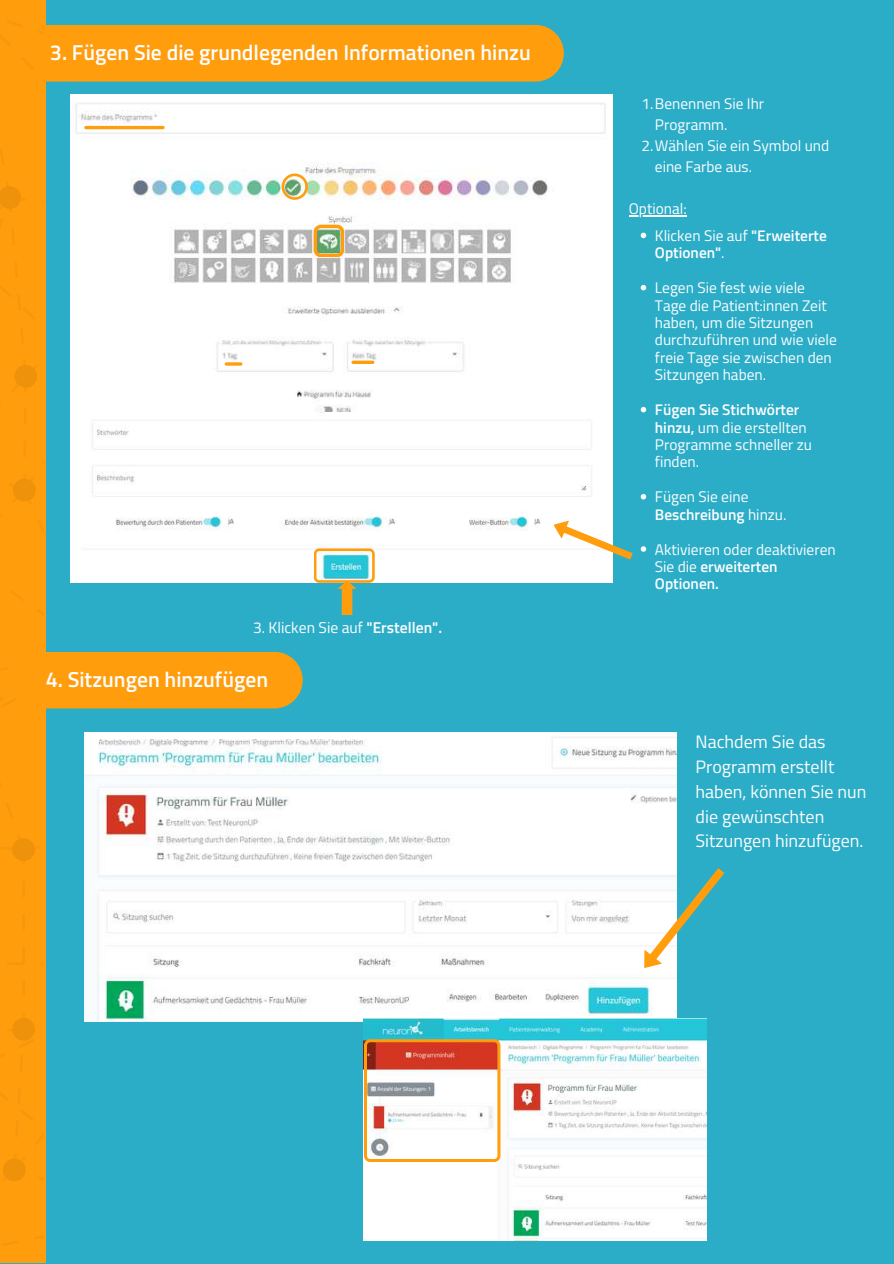
<style>
.page{position:relative;width:894px;height:1264px;background:#fff}
.page>*{position:absolute;margin:0;border:0;box-sizing:border-box;transform-origin:0 0}
.t1{font:600 21.6px "Titillium Web";color:#fdfdfe}
.t2{font:18px/24.8px "Titillium Web";color:#fdfdfe}
.t3{font:15.6px "Titillium Web";color:#fdfdfe}
.t4{font:15.3px/17.4px "Titillium Web";color:#fdfdfe}
.t5{font:600 15.3px "Titillium Web";color:#fdfdfe}
.s1{font-weight:600}
.s2{font-weight:400}
</style>
<div class="page">
<div style="left:0;top:0;width:893px;height:1263px;background:#2badc8"></div>
<div style="left:16px;top:25px;width:547px;height:57px;background:#ff9d0d;border-radius:28px"></div>
<div style="left:0;top:0;width:46px;height:1262px;background:#ff9d0d"></div>
<hr style="left:22px;top:946px;width:3px;height:17px;background:#f7980c">
<hr style="left:22px;top:914px;width:3px;height:16px;background:#f7980c">
<hr style="left:22px;top:881px;width:3px;height:16px;background:#f7980c">
<svg style="left:0;top:1018px;width:43px;height:245px"></svg>
<svg style="left:0;top:186px;width:37px;height:675px"></svg>
<img style="left:71px;top:95px;width:541px;height:318px">
<div style="left:71px;top:413px;width:541px;height:170px;background:#fff"></div>
<svg style="left:553px;top:520px;width:79px;height:39px"></svg>
<svg style="left:281px;top:173px;width:26px;height:26px"></svg>
<svg style="left:313px;top:225px;width:31px;height:32px"></svg>
<hr style="left:86px;top:126px;width:77px;height:3px;background:#ff9d0d">
<svg style="left:226px;top:362px;width:15px;height:4px"></svg>
<svg style="left:353px;top:360px;width:19px;height:4px"></svg>
<div style="left:11px;top:651px;width:291px;height:57px;background:#ff9d0d;border-radius:28px"></div>
<img style="left:84px;top:732px;width:592px;height:289px">
<svg style="left:644px;top:868px;width:80px;height:100px"></svg>
<img style="left:364px;top:1018px;width:342px;height:222px">
<svg style="left:364px;top:1039px;width:136px;height:122px;background:#e9c1b3"></svg>
<hr style="left:628px;top:215px;width:58px;height:1px;background:#fdfdfe">
<svg style="left:640px;top:233px;width:6px;height:5px"></svg>
<svg style="left:640px;top:285px;width:6px;height:5px"></svg>
<svg style="left:640px;top:407px;width:6px;height:5px"></svg>
<svg style="left:640px;top:494px;width:6px;height:5px"></svg>
<svg style="left:640px;top:546px;width:6px;height:6px"></svg>
<svg style="left:314px;top:548px;width:60px;height:67px"></svg>
<h1 class="t1" style="left:50px;top:35px;width:482px">3. Fügen Sie die grundlegenden Informationen hinzu</h1>
<p class="t3" style="left:253px;top:615px;width:190px">3. Klicken Sie auf <span class="s1">"Erstellen".</span></p>
<h1 class="t1" style="left:46px;top:663px;width:224px">4. Sitzungen hinzufügen</h1>
<p class="t4" style="left:641px;top:94px;width:124px">1.Benennen Sie Ihr</p>
<p class="t4" style="left:654px;top:115px;width:74px">Programm.</p>
<p class="t4" style="left:641px;top:137px;width:189px">2.Wählen Sie ein Symbol und</p>
<p class="t4" style="left:654px;top:158px;width:99px">eine Farbe aus.</p>
<p class="t4" style="left:654px;top:195px;width:173px;line-height:26.5px;text-indent:-26px">Optional:<br>Klicken Sie auf <span class="s1">"Erweiterte</span></p>
<p class="t5" style="left:654px;top:241px;width:71px">Optionen"<span class="s2">.</span></p>
<p class="t4" style="left:654px;top:279px;width:183px">Legen Sie fest wie viele<br>Tage die Patient:innen Zeit haben, um die Sitzungen durchzuführen und wie viele freie Tage sie zwischen den<br>Sitzungen haben.</p>
<p class="t4" style="left:654px;top:401px;width:159px"><span class="s1">Fügen Sie Stichwörter hinzu,</span> um die erstellten<br>Programme schneller zu finden.</p>
<p class="t4" style="left:654px;top:488px;width:133px">Fügen Sie eine<br><span class="s1">Beschreibung</span> hinzu.</p>
<p class="t4" style="left:654px;top:540px;width:182px">Aktivieren oder deaktivieren<br>Sie die <span class="s1">erweiterten<br>Optionen.</span></p>
<p class="t2" style="left:695px;top:729px;width:172px">Nachdem Sie das<br>Programm erstellt haben, können Sie nun die gewünschten<br>Sitzungen hinzufügen.</p>
</div>
